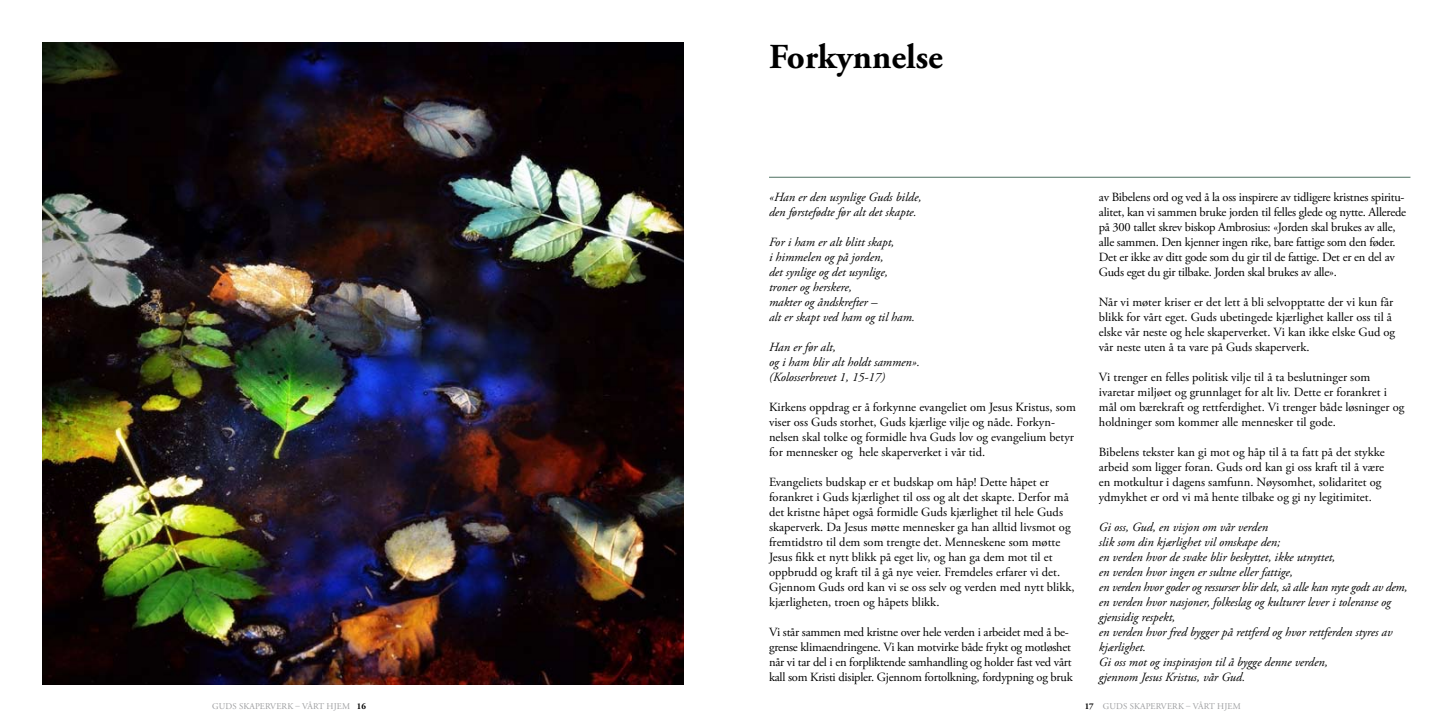
<style>
.page{position:relative;width:1453px;height:727px;background:#fff}
.page>*{position:absolute;margin:0;border:0;box-sizing:border-box;transform-origin:0 0}
.t1{font:700 35px "Adobe Garamond Pro";color:#000}
.t2{font:12.5px/15px "Adobe Garamond Pro";color:#000}
.t3{font:italic 12.5px/15px "Adobe Garamond Pro";color:#000}
.t4{font:12.5px/15px "Adobe Garamond Pro";letter-spacing:-.02em;color:#000}
.t5{font:8.75px "Adobe Garamond Pro";letter-spacing:.015em;color:#9c9d9f}
.s1{font-weight:700;color:#000}
</style>
<div class="page">
<img style="left:43px;top:43px;width:641px;height:641px">
<hr style="left:769px;top:177px;width:641px;height:1px;background:#718d81">
<h1 class="t1" style="left:769px;top:36px;width:175px">Forkynnelse</h1>
<p class="t3" style="left:769px;top:189px;width:154px">«Han er den usynlige Guds bilde, den førstefødte før alt det skapte.</p>
<p class="t3" style="left:769px;top:234px;width:147px">For i ham er alt blitt skapt,<br>i himmelen og på jorden,<br>det synlige og det usynlige, troner og herskere,<br>makter og åndskrefter –<br>alt er skapt ved ham og til ham.</p>
<p class="t3" style="left:769px;top:339px;width:152px">Han er før alt,<br>og i ham blir alt holdt sammen». (Kolosserbrevet 1, 15-17)</p>
<p class="t2" style="left:769px;top:399px;width:308px">Kirkens oppdrag er å forkynne evangeliet om Jesus Kristus, som viser oss Guds storhet, Guds kjærlige vilje og nåde. Forkyn&shy;nelsen skal tolke og formidle hva Guds lov og evangelium betyr for mennesker og hele skaperverket i vår tid.</p>
<p class="t2" style="left:769px;top:474px;width:307px">Evangeliets budskap er et budskap om håp! Dette håpet er forankret i Guds kjærlighet til oss og alt det skapte. Derfor må det kristne håpet også formidle Guds kjærlighet til hele Guds skaperverk. Da Jesus møtte mennesker ga han alltid livsmot og fremtidstro til dem som trengte det. Menneskene som møtte Jesus fikk et nytt blikk på eget liv, og han ga dem mot til et oppbrudd og kraft til å gå nye veier. Fremdeles erfarer vi det.<br>Gjennom Guds ord kan vi se oss selv og verden med nytt blikk, kjærligheten, troen og håpets blikk.</p>
<p class="t4" style="left:769px;top:624px;width:305px">Vi står sammen med kristne over hele verden i arbeidet med å be&shy;grense klimaendringene. Vi kan motvirke både frykt og motløshet når vi tar del i en forpliktende samhandling og holder fast ved vårt kall som Kristi disipler. Gjennom fortolkning, fordypning og bruk</p>
<p class="t4" style="left:1099px;top:189px;width:309px">av Bibelens ord og ved å la oss inspirere av tidligere kristnes spiritu&shy;alitet, kan vi sammen bruke jorden til felles glede og nytte. Allerede på 300 tallet skrev biskop Ambrosius: «Jorden skal brukes av alle, alle sammen. Den kjenner ingen rike, bare fattige som den føder.<br>Det er ikke av ditt gode som du gir til de fattige. Det er en del av Guds eget du gir tilbake. Jorden skal brukes av alle».</p>
<p class="t2" style="left:1099px;top:294px;width:298px">Når vi møter kriser er det lett å bli selvopptatte der vi kun får blikk for vårt eget. Guds ubetingede kjærlighet kaller oss til å elske vår neste og hele skaperverket. Vi kan ikke elske Gud og vår neste uten å ta vare på Guds skaperverk.</p>
<p class="t2" style="left:1099px;top:369px;width:307px">Vi trenger en felles politisk vilje til å ta beslutninger som ivaretar miljøet og grunnlaget for alt liv. Dette er forankret i mål om bærekraft og rettferdighet. Vi trenger både løsninger og holdninger som kommer alle mennesker til gode.</p>
<p class="t2" style="left:1099px;top:444px;width:287px">Bibelens tekster kan gi mot og håp til å ta fatt på det stykke arbeid som ligger foran. Guds ord kan gi oss kraft til å være en motkultur i dagens samfunn. Nøysomhet, solidaritet og ydmykhet er ord vi må hente tilbake og gi ny legitimitet.</p>
<p class="t3" style="left:1099px;top:519px;width:310px">Gi oss, Gud, en visjon om vår verden<br>slik som din kjærlighet vil omskape den;<br>en verden hvor de svake blir beskyttet, ikke utnyttet,<br>en verden hvor ingen er sultne eller fattige,<br>en verden hvor goder og ressurser blir delt, så alle kan nyte godt av dem, en verden hvor nasjoner, folkeslag og kulturer lever i toleranse og gjensidig respekt,<br>en verden hvor fred bygger på rettferd og hvor rettferden styres av kjærlighet.<br>Gi oss mot og inspirasjon til å bygge denne verden,<br>gjennom Jesus Kristus, vår Gud.</p>
<p class="t5" style="left:212px;top:700px;width:155px">Guds skaperverk – vårt hjem <span class="s1">16</span></p>
<p class="t5" style="left:1085px;top:700px;width:157px"><span class="s1">17</span> Guds skaperverk – vårt hjem</p>
</div>
